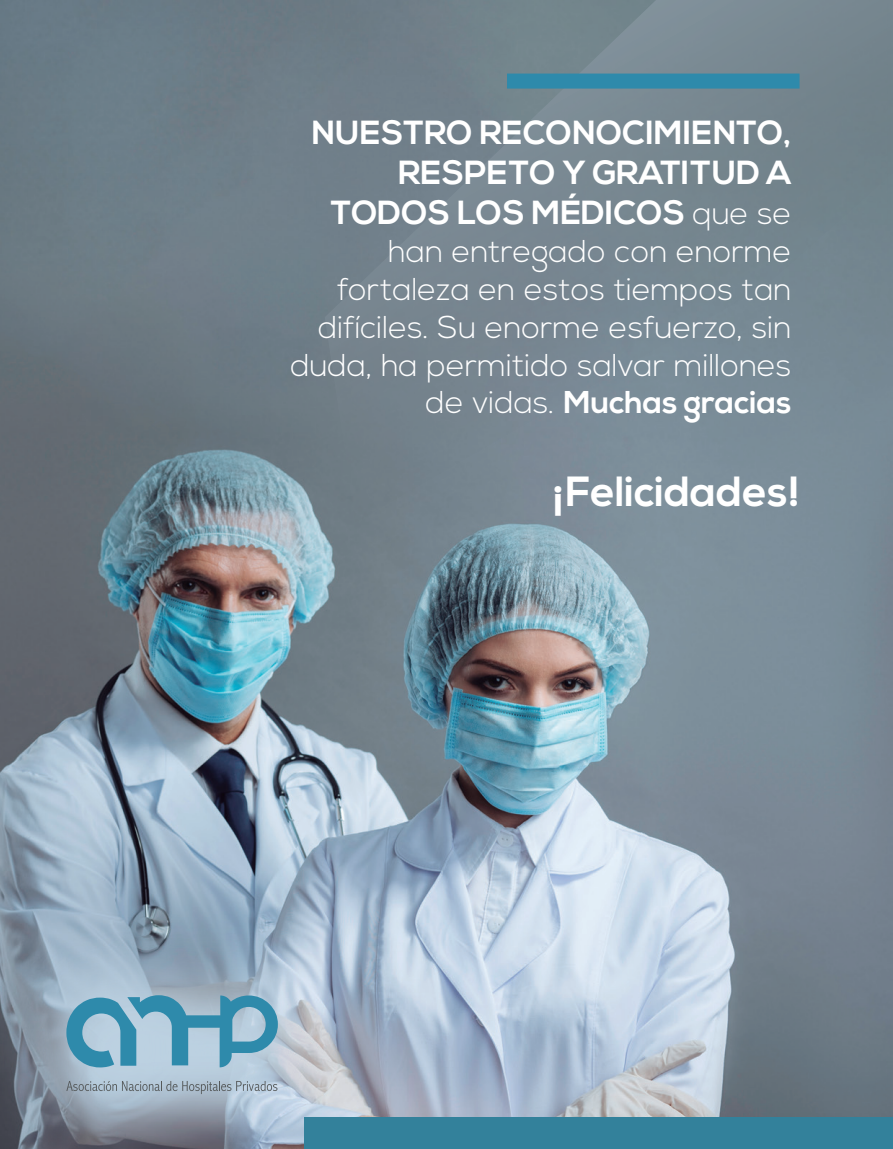
<style>
.page{position:relative;width:893px;height:1149px;background:#fff}
.page>*{position:absolute;margin:0;border:0;box-sizing:border-box;transform-origin:0 0}
.t1{font:700 42.15px "Nexa Demo";color:#fff}
.t2{font:700 33.3px/40px "Nexa Demo";color:#fff;text-align:right}
.t3{font:300 31.5px/37.8px "Nexa Demo";color:#fff;text-align:right}
.s1{font-weight:300;font-size:31.5px}
.s2{font-weight:700}
</style>
<div class="page">
<img style="left:0;top:0;width:893px;height:1116px">
<svg style="left:325px;top:0;width:568px;height:635px;background:#778892"></svg>
<img style="left:0;top:902px;width:379px;height:246px">
<img style="left:47px;top:975px;width:259px;height:146px">
<svg style="left:66px;top:994px;width:212px;height:73px;background:#7aaec5"></svg>
<svg style="left:66px;top:1080px;width:211px;height:13px;background:#a0b0bd"></svg>
<div style="left:304px;top:1116px;width:589px;height:32px;background:#33819b"></div>
<div style="left:507px;top:74px;width:292px;height:15px;background:#2e8aab"></div>
<p class="t2" style="left:311px;top:114px;width:482px">NUESTRO RECONOCIMIENTO,<br>RESPETO Y GRATITUD A<br>TODOS LOS MÉDICOS <span class="s1">que se</span></p>
<p class="t3" style="left:290px;top:234px;width:503px">han entregado con enorme fortaleza en estos tiempos tan difíciles. Su enorme esfuerzo, sin duda, ha permitido salvar millones de vidas. <span class="s2">Muchas gracias</span></p>
<h1 class="t1" style="left:552px;top:466px;width:250px">¡Felicidades!</h1>
</div>
